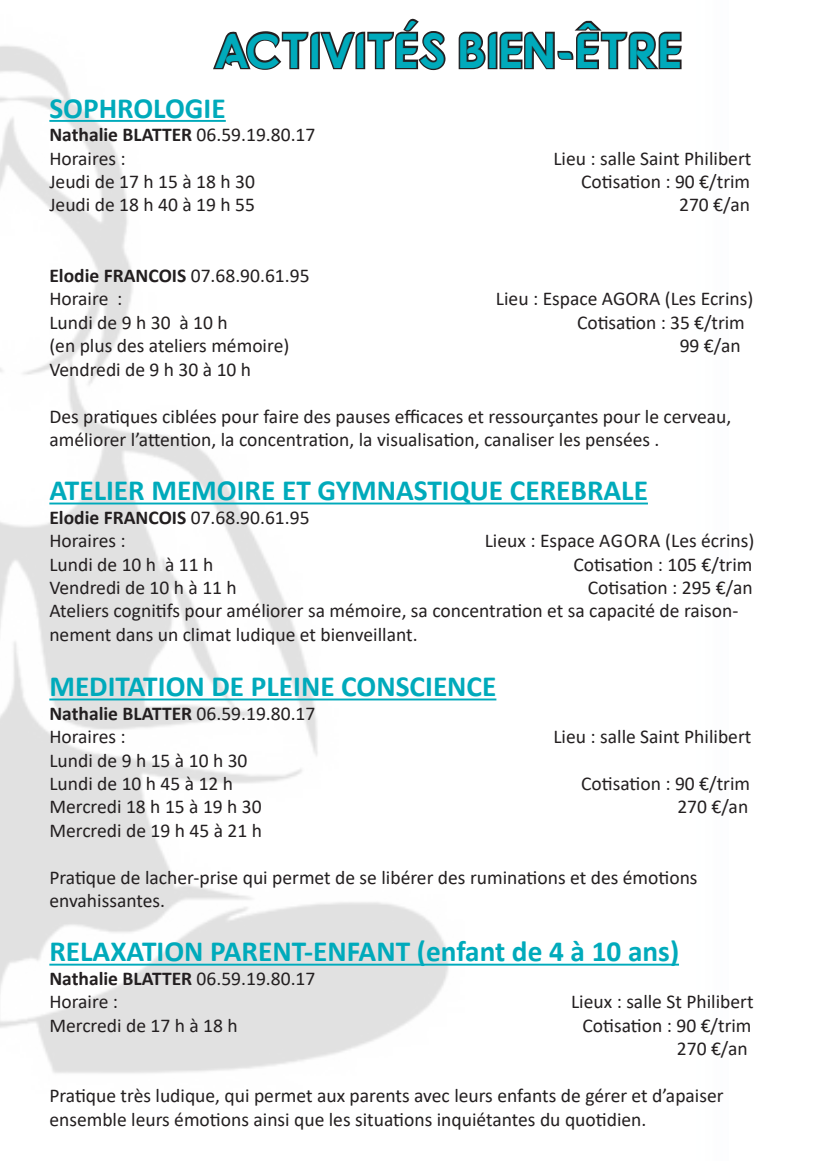
<style>
.page{position:relative;width:814px;height:1161px;background:#fff}
.page>*{position:absolute;margin:0;border:0;box-sizing:border-box;transform-origin:0 0}
.t1{font:48.82px "Fonarto";color:#0ab}
.t2{font:700 29.4px "Calibri";color:#0ab}
.t3{font:19.6px/23.4px "Calibri";color:#231f20}
.t4{font:700 19.6px "Calibri";color:#231f20}
.s1{font-weight:400}
</style>
<div class="page">
<img style="left:0;top:46px;width:680px;height:1027px">
<hr style="left:49px;top:120px;width:177px;height:2px;background:#0ab">
<svg style="left:211px;top:18px;width:237px;height:54px"></svg>
<svg style="left:457px;top:20px;width:225px;height:52px"></svg>
<hr style="left:49px;top:502px;width:599px;height:2px;background:#0ab">
<hr style="left:49px;top:698px;width:447px;height:2px;background:#0ab">
<hr style="left:49px;top:964px;width:630px;height:1px;background:#0ab">
<p class="t1" style="left:213px;top:20px;width:470px">ACTIVITÉS BIEN-ÊTRE</p>
<p class="t2" style="left:49px;top:87px;width:178px">SOPHROLOGIE</p>
<p class="t4" style="left:49px;top:121px;width:267px">Nathalie BLATTER <span class="s1">06.59.19.80.17</span></p>
<p class="t3" style="left:49px;top:146px;width:78px">Horaires :</p>
<p class="t3" style="left:553px;top:146px;width:199px">Lieu : salle Saint Philibert</p>
<p class="t3" style="left:49px;top:169px;width:207px">Jeudi de 17 h 15 à 18 h 30</p>
<p class="t3" style="left:581px;top:169px;width:171px">Cotisation : 90 €/trim</p>
<p class="t3" style="left:49px;top:193px;width:207px">Jeudi de 18 h 40 à 19 h 55</p>
<p class="t3" style="left:679px;top:193px;width:72px">270 €/an</p>
<p class="t4" style="left:49px;top:261px;width:262px">Elodie FRANCOIS <span class="s1">07.68.90.61.95</span></p>
<p class="t3" style="left:49px;top:286px;width:75px">Horaire :</p>
<p class="t3" style="left:496px;top:286px;width:259px">Lieu : Espace AGORA (Les Ecrins)</p>
<p class="t3" style="left:49px;top:310px;width:180px">Lundi de 9 h 30 à 10 h</p>
<p class="t3" style="left:577px;top:310px;width:169px">Cotisation : 35 €/trim</p>
<p class="t3" style="left:49px;top:333px;width:241px">(en plus des ateliers mémoire)</p>
<p class="t3" style="left:679px;top:333px;width:62px">99 €/an</p>
<p class="t3" style="left:49px;top:357px;width:203px">Vendredi de 9 h 30 à 10 h</p>
<p class="t3" style="left:49px;top:404px;width:683px">Des pratiques ciblées pour faire des pauses efficaces et ressourçantes pour le cerveau, améliorer l’attention, la concentration, la visualisation, canaliser les pensées .</p>
<p class="t2" style="left:49px;top:470px;width:600px">ATELIER MEMOIRE ET GYMNASTIQUE CEREBRALE</p>
<p class="t4" style="left:49px;top:503px;width:262px">Elodie FRANCOIS <span class="s1">07.68.90.61.95</span></p>
<p class="t3" style="left:49px;top:528px;width:78px">Horaires :</p>
<p class="t3" style="left:485px;top:528px;width:271px">Lieux : Espace AGORA (Les écrins)</p>
<p class="t3" style="left:49px;top:552px;width:165px">Lundi de 10 h à 11 h</p>
<p class="t3" style="left:573px;top:552px;width:181px">Cotisation : 105 €/trim</p>
<p class="t3" style="left:49px;top:575px;width:189px">Vendredi de 10 h à 11 h</p>
<p class="t3" style="left:588px;top:575px;width:166px">Cotisation : 295 €/an</p>
<p class="t3" style="left:49px;top:599px;width:690px">Ateliers cognitifs pour améliorer sa mémoire, sa concentration et sa capacité de raison&shy;nement dans un climat ludique et bienveillant.</p>
<p class="t2" style="left:49px;top:666px;width:448px">MEDITATION DE PLEINE CONSCIENCE</p>
<p class="t4" style="left:49px;top:699px;width:267px">Nathalie BLATTER <span class="s1">06.59.19.80.17</span></p>
<p class="t3" style="left:49px;top:724px;width:78px">Horaires :</p>
<p class="t3" style="left:553px;top:724px;width:199px">Lieu : salle Saint Philibert</p>
<p class="t3" style="left:49px;top:748px;width:200px">Lundi de 9 h 15 à 10 h 30</p>
<p class="t3" style="left:49px;top:771px;width:185px">Lundi de 10 h 45 à 12 h</p>
<p class="t3" style="left:581px;top:771px;width:171px">Cotisation : 90 €/trim</p>
<p class="t3" style="left:49px;top:795px;width:214px">Mercredi 18 h 15 à 19 h 30</p>
<p class="t3" style="left:677px;top:795px;width:72px">270 €/an</p>
<p class="t3" style="left:49px;top:818px;width:214px">Mercredi de 19 h 45 à 21 h</p>
<p class="t3" style="left:49px;top:865px;width:649px">Pratique de lacher-prise qui permet de se libérer des ruminations et des émotions</p>
<p class="t3" style="left:49px;top:888px;width:117px">envahissantes.</p>
<p class="t2" style="left:49px;top:931px;width:631px">RELAXATION PARENT-ENFANT (enfant de 4 à 10 ans)</p>
<p class="t4" style="left:49px;top:964px;width:267px">Nathalie BLATTER <span class="s1">06.59.19.80.17</span></p>
<p class="t3" style="left:49px;top:989px;width:70px">Horaire :</p>
<p class="t3" style="left:571px;top:989px;width:184px">Lieux : salle St Philibert</p>
<p class="t3" style="left:49px;top:1013px;width:190px">Mercredi de 17 h à 18 h</p>
<p class="t3" style="left:582px;top:1013px;width:171px;text-align:right">Cotisation : 90 €/trim<br>270 €/an</p>
<p class="t3" style="left:49px;top:1083px;width:675px">Pratique très ludique, qui permet aux parents avec leurs enfants de gérer et d’apaiser ensemble leurs émotions ainsi que les situations inquiétantes du quotidien.</p>
</div>
